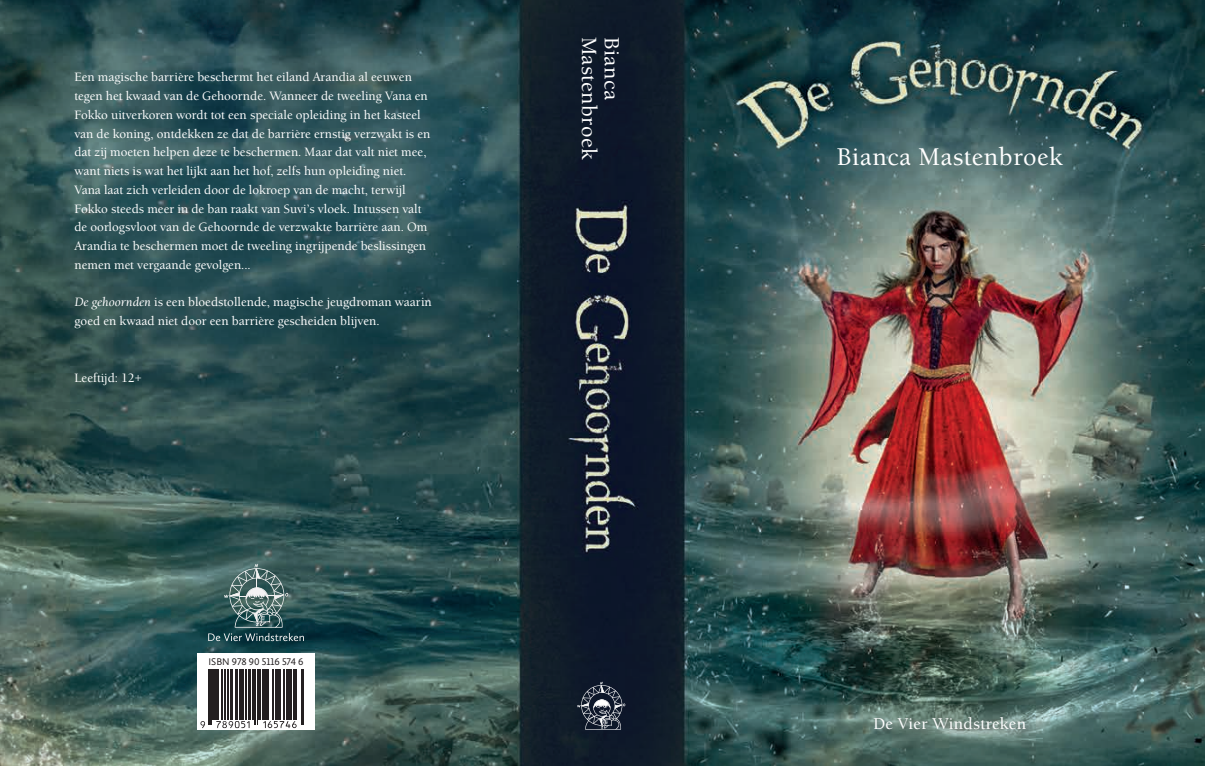
<style>
.page{position:relative;width:1205px;height:766px;background:#fff}
.page>*{position:absolute;margin:0;border:0;box-sizing:border-box;transform-origin:0 0}
.t1{font:500 25px "Berkeley Old Style Itc T";letter-spacing:.02em;color:#fff}
.t2{font:500 21.25px "Berkeley Old Style Itc T";letter-spacing:.02em;color:#fff}
.t3{font:500 16.25px "Berkeley Old Style Itc T";letter-spacing:.02em;color:#fff}
.t4{font:500 12.5px/18.8px "Berkeley Old Style Itc T";color:#fff}
.t5{font:10px "Calluna Sans";letter-spacing:-.005em;color:#231f20}
.s1{font-style:italic}
</style>
<div class="page">
<img style="left:0;top:0;width:1205px;height:765px">
<svg style="left:577px;top:681px;width:48px;height:48px;background:#3d4553"></svg>
<svg style="left:869px;top:712px;width:166px;height:27px;background:#6f8880"></svg>
<svg style="left:198px;top:668px;width:117px;height:61px"></svg>
<hr style="left:209px;top:669px;width:1px;height:50px;background:#231f20">
<hr style="left:211px;top:669px;width:1px;height:50px;background:#231f20">
<hr style="left:213px;top:669px;width:3px;height:50px;background:#231f20">
<hr style="left:217px;top:669px;width:2px;height:50px;background:#231f20">
<hr style="left:222px;top:669px;width:1px;height:50px;background:#231f20">
<hr style="left:225px;top:669px;width:1px;height:50px;background:#231f20">
<hr style="left:228px;top:669px;width:1px;height:50px;background:#231f20">
<hr style="left:230px;top:669px;width:3px;height:50px;background:#231f20">
<hr style="left:236px;top:669px;width:2px;height:50px;background:#231f20">
<hr style="left:239px;top:669px;width:1px;height:50px;background:#231f20">
<hr style="left:241px;top:669px;width:3px;height:50px;background:#231f20">
<hr style="left:246px;top:669px;width:1px;height:50px;background:#231f20">
<hr style="left:249px;top:669px;width:2px;height:50px;background:#231f20">
<hr style="left:253px;top:669px;width:1px;height:50px;background:#231f20">
<hr style="left:255px;top:669px;width:1px;height:50px;background:#231f20">
<hr style="left:257px;top:669px;width:1px;height:50px;background:#231f20">
<hr style="left:259px;top:669px;width:2px;height:50px;background:#231f20">
<hr style="left:263px;top:669px;width:2px;height:50px;background:#231f20">
<hr style="left:266px;top:669px;width:1px;height:50px;background:#231f20">
<hr style="left:268px;top:669px;width:1px;height:50px;background:#231f20">
<hr style="left:273px;top:669px;width:1px;height:50px;background:#231f20">
<hr style="left:276px;top:669px;width:3px;height:50px;background:#231f20">
<hr style="left:280px;top:669px;width:1px;height:50px;background:#231f20">
<hr style="left:284px;top:669px;width:1px;height:50px;background:#231f20">
<hr style="left:287px;top:669px;width:1px;height:50px;background:#231f20">
<hr style="left:289px;top:669px;width:3px;height:50px;background:#231f20">
<hr style="left:294px;top:669px;width:1px;height:50px;background:#231f20">
<hr style="left:296px;top:669px;width:1px;height:50px;background:#231f20">
<hr style="left:301px;top:669px;width:1px;height:50px;background:#231f20">
<hr style="left:303px;top:669px;width:1px;height:50px;background:#231f20">
<svg style="left:200px;top:719px;width:49px;height:9px"></svg>
<svg style="left:255px;top:719px;width:49px;height:9px"></svg>
<div style="left:198px;top:653px;width:117px;height:15px;background:#fff"></div>
<svg style="left:208px;top:563px;width:96px;height:78px;background:#496a6a"></svg>
<p class="t4" style="left:74px;top:68px;width:357px">Een magische barrière beschermt het eiland Arandia al eeuwen tegen het kwaad van de Gehoornde. Wanneer de tweeling Vana en Fokko uitverkoren wordt tot een speciale opleiding in het kasteel van de koning, ontdekken ze dat de barrière ernstig verzwakt is en dat zij moeten helpen deze te beschermen. Maar dat valt niet mee, want niets is wat het lijkt aan het hof, zelfs hun opleiding niet.<br>Vana laat zich verleiden door de lokroep van de macht, terwijl Fokko steeds meer in de ban raakt van Suvi’s vloek. Intussen valt de oorlogsvloot van de Gehoornde de verzwakte barrière aan. Om Arandia te beschermen moet de tweeling ingrijpende beslissingen nemen met vergaande gevolgen...</p>
<p class="t4" style="left:74px;top:293px;width:359px"><span class="s1">De gehoornden</span> is een bloedstollende, magische jeugdroman waarin goed en kwaad niet door een barrière gescheiden blijven.</p>
<p class="t4" style="left:74px;top:368px;width:69px">Leeftijd: 12+</p>
<p class="t5" style="left:209px;top:655px;width:96px">ISBN 978 90 5116 574 6</p>
<h2 class="t2" style="left:602px;top:37px;width:124px;rotate:90deg">Mastenbroek</h2>
<h2 class="t2" style="left:624px;top:37px;width:65px;rotate:90deg">Bianca</h2>
<h1 class="t1" style="left:837px;top:142px;width:227px">Bianca Mastenbroek</h1>
<h3 class="t3" style="left:873px;top:714px;width:154px">De Vier Windstreken</h3>
</div>
